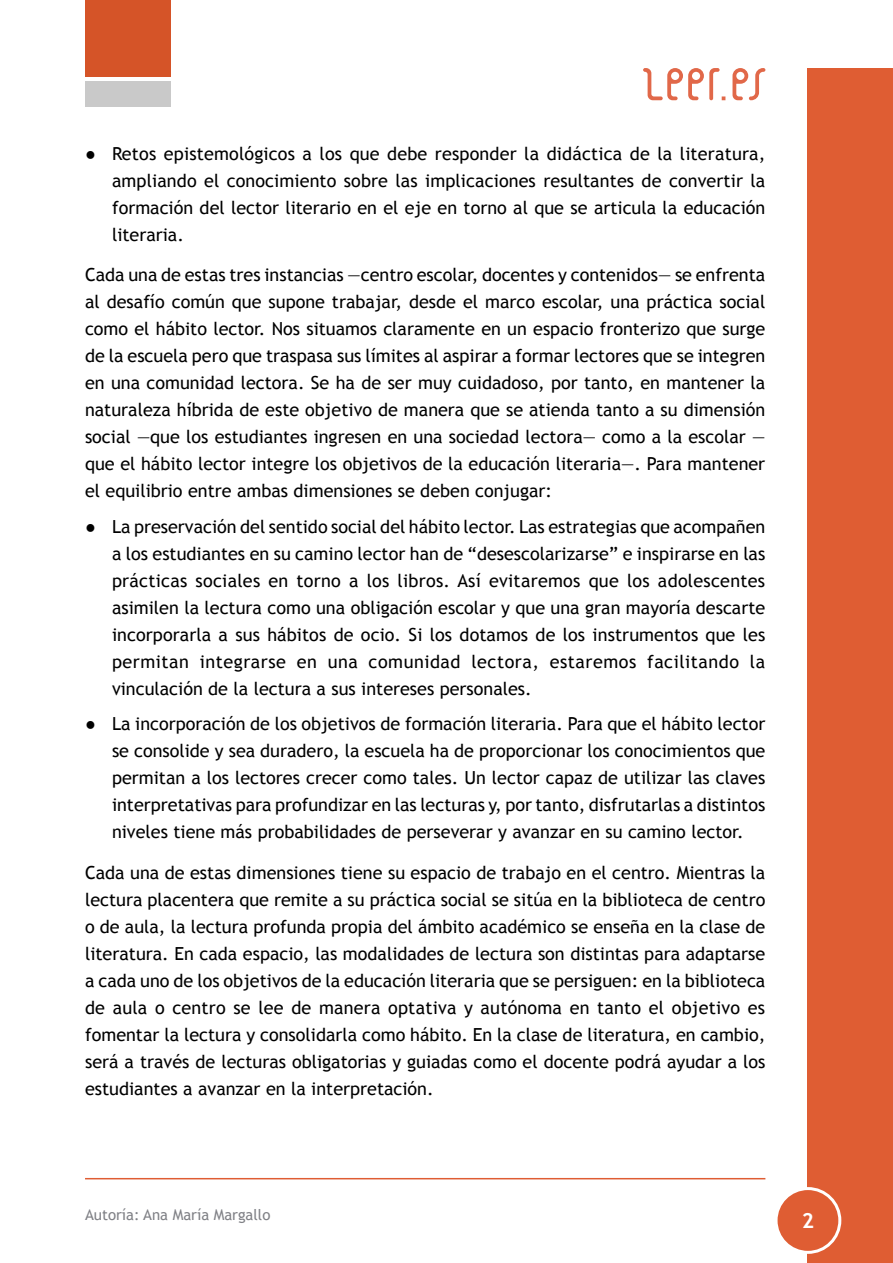
<style>
.page{position:relative;width:893px;height:1263px;background:#fff}
.page>*{position:absolute;margin:0;border:0;box-sizing:border-box;transform-origin:0 0}
.t1{font:700 21px "Trebuchet MS";color:#fff}
.t2{font:18px/27px "Trebuchet MS";color:#000;text-align:justify}
.t3{font:15px "Trebuchet MS";color:#808186}
</style>
<div class="page">
<hr style="left:85px;top:1178px;width:680px;height:1px;background:#df5d33">
<div style="left:808px;top:68px;width:85px;height:1195px;background:#df5d33"></div>
<div style="left:85px;top:0;width:85px;height:77px;background:#d55428"></div>
<div style="left:85px;top:81px;width:85px;height:25px;background:#c9c9c9"></div>
<div style="left:776px;top:1188px;width:64px;height:64px;background:#df5d33;border-radius:50%"></div>
<div style="left:774px;top:1187px;width:67px;height:67px;border:3px solid #fff;border-radius:50%"></div>
<svg style="left:643px;top:68px;width:122px;height:32px"></svg>
<p class="t2" style="left:112px;top:140px;width:655px;text-indent:-27px">● Retos epistemológicos a los que debe responder la didáctica de la literatura, ampliando el conocimiento sobre las implicaciones resultantes de convertir la formación del lector literario en el eje en torno al que se articula la educación literaria.</p>
<p class="t2" style="left:85px;top:262px;width:682px">Cada una de estas tres instancias —centro escolar, docentes y contenidos— se enfrenta al desafío común que supone trabajar, desde el marco escolar, una práctica social como el hábito lector. Nos situamos claramente en un espacio fronterizo que surge de la escuela pero que traspasa sus límites al aspirar a formar lectores que se integren en una comunidad lectora. Se ha de ser muy cuidadoso, por tanto, en mantener la naturaleza híbrida de este objetivo de manera que se atienda tanto a su dimensión social —que los estudiantes ingresen en una sociedad lectora— como a la escolar — que el hábito lector integre los objetivos de la educación literaria—. Para mantener el equilibrio entre ambas dimensiones se deben conjugar:</p>
<p class="t2" style="left:112px;top:513px;width:655px;text-indent:-27px">● La preservación del sentido social del hábito lector. Las estrategias que acompañen a los estudiantes en su camino lector han de “desescolarizarse” e inspirarse en las prácticas sociales en torno a los libros. Así evitaremos que los adolescentes asimilen la lectura como una obligación escolar y que una gran mayoría descarte incorporarla a sus hábitos de ocio. Si los dotamos de los instrumentos que les permitan integrarse en una comunidad lectora, estaremos facilitando la vinculación de la lectura a sus intereses personales.</p>
<p class="t2" style="left:112px;top:711px;width:655px;text-indent:-27px">● La incorporación de los objetivos de formación literaria. Para que el hábito lector se consolide y sea duradero, la escuela ha de proporcionar los conocimientos que permitan a los lectores crecer como tales. Un lector capaz de utilizar las claves interpretativas para profundizar en las lecturas y, por tanto, disfrutarlas a distintos niveles tiene más probabilidades de perseverar y avanzar en su camino lector.</p>
<p class="t2" style="left:85px;top:859px;width:682px">Cada una de estas dimensiones tiene su espacio de trabajo en el centro. Mientras la lectura placentera que remite a su práctica social se sitúa en la biblioteca de centro o de aula, la lectura profunda propia del ámbito académico se enseña en la clase de literatura. En cada espacio, las modalidades de lectura son distintas para adaptarse a cada uno de los objetivos de la educación literaria que se persiguen: en la biblioteca de aula o centro se lee de manera optativa y autónoma en tanto el objetivo es fomentar la lectura y consolidarla como hábito. En la clase de literatura, en cambio, será a través de lecturas obligatorias y guiadas como el docente podrá ayudar a los estudiantes a avanzar en la interpretación.</p>
<p class="t3" style="left:85px;top:1206px;width:187px">Autoría: Ana María Margallo</p>
<p class="t1" style="left:802px;top:1207px;width:14px">2</p>
</div>
